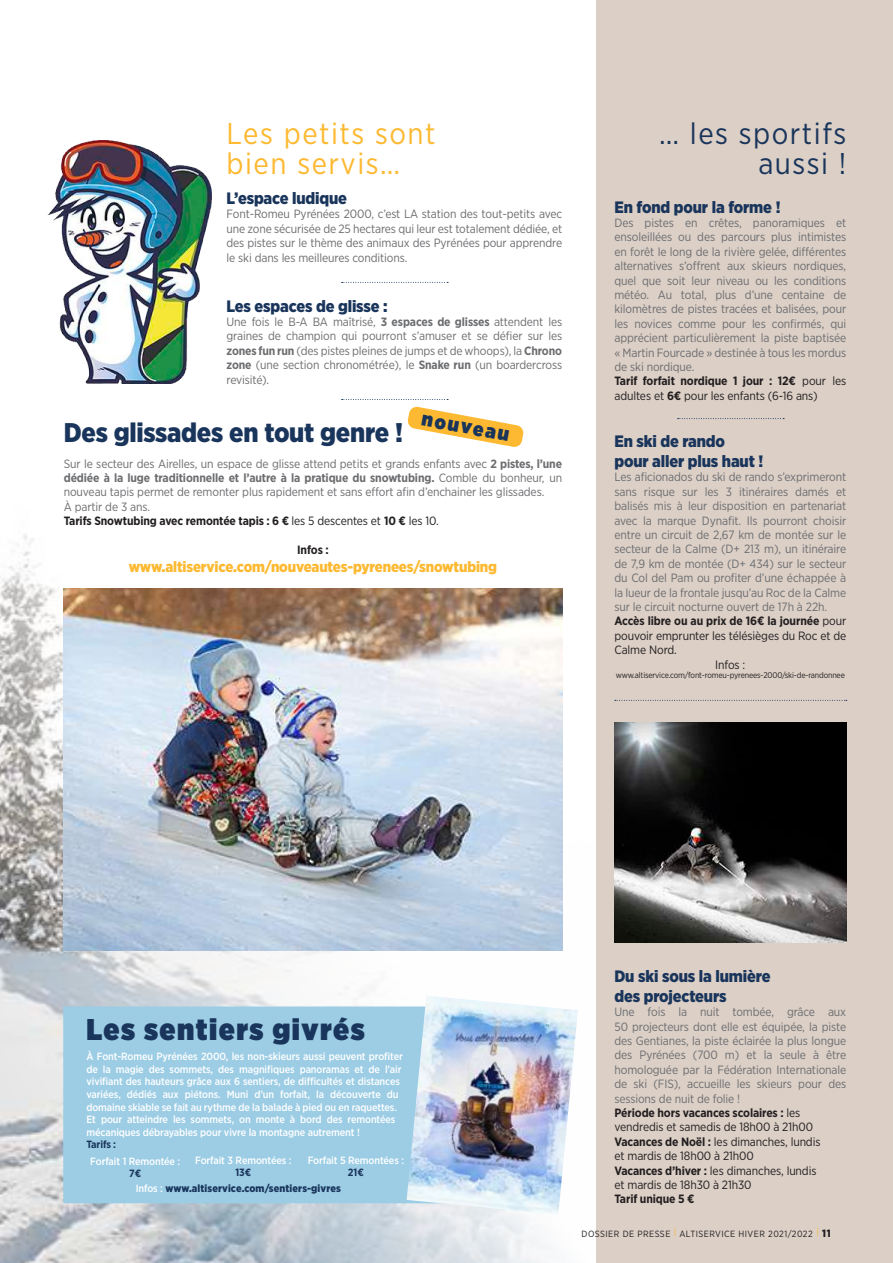
<style>
.page{position:relative;width:893px;height:1263px;background:#fff}
.page>*{position:absolute;margin:0;border:0;box-sizing:border-box;transform-origin:0 0}
.t1{font:30px/30px "Gotham Narrow";letter-spacing:.05em;color:#fdb931}
.t2{font:30px/30px "Gotham Narrow";letter-spacing:.05em;color:#1a355b;text-align:right}
.t3{font:900 30px "Gotham Narrow";letter-spacing:.05em;color:#1a355b}
.t4{font:900 27px "Gotham Narrow";letter-spacing:-.01em;color:#1a355b}
.t5{font:900 19.65px "Gotham Narrow";color:#1a355b}
.t6{font:900 16.5px/19.8px "Gotham Narrow";letter-spacing:-.01em;color:#1a355b}
.t7{font:900 15px "Gotham Narrow";letter-spacing:-.01em;color:#fdb931}
.t8{font:12px/14.4px "Gotham Narrow";letter-spacing:-.01em;color:#6c6d70}
.t9{font:700 12px "Gotham Narrow";letter-spacing:-.01em;color:#231f20}
.t10{font:12px "Gotham Narrow";letter-spacing:-.01em;color:#231f20}
.t11{font:500 10.5px/12.6px "Gotham Narrow";letter-spacing:-.01em;color:#fff}
.t12{font:900 10.5px "Gotham Narrow";letter-spacing:.01em;color:#1a355b}
.t13{font:700 10.5px "Gotham Narrow";letter-spacing:-.01em;color:#1a355b}
.t14{font:9px "Gotham Narrow";letter-spacing:.05em;color:#231f20}
.t15{font:8.25px "Gotham Narrow";letter-spacing:-.02em;color:#231f20}
.s1{font-weight:700}
.s2{font-weight:700;color:#231f20}
.s3{color:#231f20}
.s4{font-weight:400}
.s5{font-weight:500;color:#fff}
.s6{font-weight:900;font-size:10.5px}
</style>
<div class="page">
<img style="left:0;top:399px;width:563px;height:864px">
<div style="left:596px;top:0;width:297px;height:1263px;background:#dbcfc6"></div>
<img style="left:63px;top:588px;width:499px;height:363px">
<img style="left:614px;top:722px;width:232px;height:220px">
<img style="left:48px;top:140px;width:164px;height:244px">
<div style="left:63px;top:1006px;width:344px;height:197px;background:#9ccde5"></div>
<img style="left:407px;top:995px;width:171px;height:219px">
<svg style="left:407px;top:406px;width:117px;height:42px"></svg>
<svg style="left:615px;top:700px;width:232px;height:1px"></svg>
<svg style="left:342px;top:282px;width:106px;height:1px"></svg>
<svg style="left:678px;top:418px;width:106px;height:1px"></svg>
<svg style="left:342px;top:399px;width:106px;height:1px"></svg>
<h1 class="t1" style="left:227px;top:118px;width:211px">Les petits sont bien servis…</h1>
<h3 class="t6" style="left:227px;top:188px;width:122px">L’espace ludique</h3>
<p class="t8" style="left:227px;top:207px;width:337px;text-align:justify">Font-Romeu Pyrénées 2000, c’est LA station des tout-petits avec une zone sécurisée de 25 hectares qui leur est totalement dédiée, et des pistes sur le thème des animaux des Pyrénées pour apprendre le ski dans les meilleures conditions.</p>
<h3 class="t6" style="left:227px;top:296px;width:163px">Les espaces de glisse :</h3>
<p class="t8" style="left:227px;top:314px;width:337px;text-align:justify">Une fois le B-A BA maîtrisé, <span class="s1">3 espaces de glisses</span> attendent les graines de champion qui pourront s’amuser et se défier sur les <span class="s1">zones fun run</span> (des pistes pleines de jumps et de whoops), la <span class="s1">Chrono zone</span> (une section chronométrée), le <span class="s1">Snake run</span> (un boardercross revisité).</p>
<h2 class="t4" style="left:64px;top:415px;width:341px">Des glissades en tout genre !</h2>
<h3 class="t5" style="left:424px;top:406px;width:90px;rotate:10deg">nouveau</h3>
<p class="t8" style="left:64px;top:456px;width:500px">Sur le secteur des Airelles, un espace de glisse attend petits et grands enfants avec <span class="s1">2 pistes, l’une dédiée à la luge traditionnelle et l’autre à la pratique du snowtubing.</span> Comble du bonheur, un nouveau tapis permet de remonter plus rapidement et sans effort afin d’enchainer les glissades.<br>À partir de 3 ans.<br><span class="s2">Tarifs Snowtubing avec remontée tapis : 6 €</span> <span class="s3">les 5 descentes et</span> <span class="s2">10 €</span> <span class="s3">les 10.</span></p>
<p class="t9" style="left:297px;top:542px;width:33px">Infos :</p>
<p class="t7" style="left:129px;top:557px;width:370px">www.altiservice.com/nouveautes-pyrenees/snowtubing</p>
<h1 class="t2" style="left:659px;top:118px;width:189px">… les sportifs aussi !</h1>
<h3 class="t6" style="left:614px;top:197px;width:168px">En fond pour la forme !</h3>
<p class="t8" style="left:614px;top:215px;width:233px">Des pistes en crêtes, panoramiques et ensoleillées ou des parcours plus intimistes en forêt le long de la rivière gelée, différentes alternatives s’offrent aux skieurs nordiques, quel que soit leur niveau ou les conditions météo. Au total, plus d’une centaine de kilomètres de pistes tracées et balisées, pour les novices comme pour les confirmés, qui apprécient particulièrement la piste baptisée « Martin Fourcade » destinée à tous les mordus de ski nordique.<br><span class="s2">Tarif forfait nordique 1 jour : 12€</span> <span class="s3">pour les adultes et</span> <span class="s2">6€</span> <span class="s3">pour les enfants (6-16 ans)</span></p>
<h3 class="t6" style="left:614px;top:431px;width:150px">En ski de rando pour aller plus haut !</h3>
<p class="t8" style="left:614px;top:470px;width:233px">Les aficionados du ski de rando s’exprimeront</p>
<p class="t8" style="left:614px;top:484px;width:233px">sans risque sur les 3 itinéraires damés et</p>
<p class="t8" style="left:614px;top:498px;width:233px">balisés mis à leur disposition en partenariat</p>
<p class="t8" style="left:614px;top:513px;width:233px">avec la marque Dynafit. Ils pourront choisir</p>
<p class="t8" style="left:614px;top:527px;width:233px">entre un circuit de 2,67 km de montée sur le</p>
<p class="t8" style="left:614px;top:542px;width:233px">secteur de la Calme (D+ 213 m), un itinéraire</p>
<p class="t8" style="left:614px;top:556px;width:233px">de 7,9 km de montée (D+ 434) sur le secteur</p>
<p class="t8" style="left:614px;top:570px;width:233px">du Col del Pam ou profiter d’une échappée à</p>
<p class="t8" style="left:614px;top:585px;width:233px">la lueur de la frontale jusqu’au Roc de la Calme</p>
<p class="t8" style="left:614px;top:599px;width:214px">sur le circuit nocturne ouvert de 17h à 22h.</p>
<p class="t9" style="left:614px;top:613px;width:233px">Accès libre ou au prix de 16€ la journée <span class="s4">pour</span></p>
<p class="t10" style="left:614px;top:628px;width:233px">pouvoir emprunter les télésièges du Roc et de</p>
<p class="t10" style="left:614px;top:642px;width:64px">Calme Nord.</p>
<p class="t10" style="left:715px;top:657px;width:32px">Infos :</p>
<p class="t15" style="left:616px;top:670px;width:231px">www.altiservice.com/font-romeu-pyrenees-2000/ski-de-randonnee</p>
<h1 class="t3" style="left:86px;top:1009px;width:280px">Les sentiers givrés</h1>
<p class="t11" style="left:86px;top:1050px;width:318px">À Font-Romeu Pyrénées 2000, les non-skieurs aussi peuvent profiter de la magie des sommets, des magnifiques panoramas et de l’air vivifiant des hauteurs grâce aux 6 sentiers, de difficultés et distances variées, dédiés aux piétons. Muni d’un forfait, la découverte du domaine skiable se fait au rythme de la balade à pied ou en raquettes.<br>Et pour atteindre les sommets, on monte à bord des remontées mécaniques débrayables pour vivre la montagne autrement !</p>
<p class="t13" style="left:86px;top:1138px;width:31px">Tarifs :</p>
<p class="t11" style="left:195px;top:1153px;width:98px">Forfait 3 Remontées :</p>
<p class="t13" style="left:235px;top:1166px;width:17px">13€</p>
<p class="t11" style="left:308px;top:1153px;width:98px">Forfait 5 Remontées :</p>
<p class="t13" style="left:348px;top:1166px;width:17px">21€</p>
<p class="t12" style="left:136px;top:1181px;width:207px"><span class="s5">Infos :</span> www.altiservice.com/sentiers-givres</p>
<p class="t11" style="left:90px;top:1154px;width:91px">Forfait 1 Remontée :</p>
<p class="t13" style="left:129px;top:1167px;width:14px">7€</p>
<h3 class="t6" style="left:614px;top:966px;width:158px">Du ski sous la lumière des projecteurs</h3>
<p class="t8" style="left:614px;top:1004px;width:233px">Une fois la nuit tombée, grâce aux 50 projecteurs dont elle est équipée, la piste des Gentianes, la piste éclairée la plus longue des Pyrénées (700 m) et la seule à être homologuée par la Fédération Internationale de ski (FIS), accueille les skieurs pour des sessions de nuit de folie !<br><span class="s2">Période hors vacances scolaires :</span> <span class="s3">les vendredis et samedis de 18h00 à 21h00<br></span><span class="s2">Vacances de Noël :</span> <span class="s3">les dimanches, lundis<br>et mardis de 18h00 à 21h00<br></span><span class="s2">Vacances d’hiver :</span> <span class="s3">les dimanches, lundis<br>et mardis de 18h30 à 21h30</span></p>
<p class="t9" style="left:614px;top:1191px;width:82px">Tarif unique 5 €</p>
<p class="t14" style="left:582px;top:1228px;width:250px">DOSSIER DE PRESSE <sup>|</sup> ALTISERVICE HIVER 2021/2022 <sup>|</sup> <span class="s6">11</span></p>
</div>
